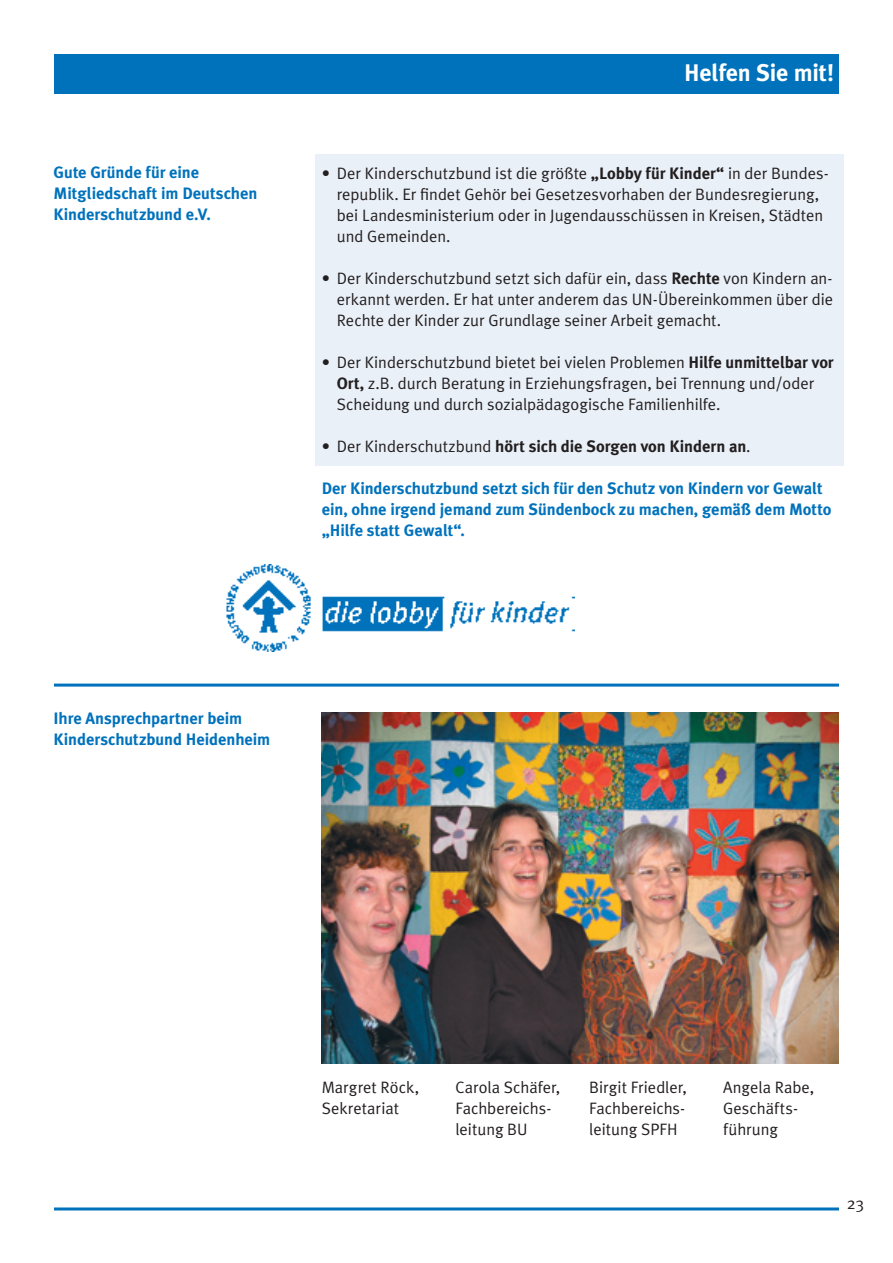
<style>
.page{position:relative;width:893px;height:1263px;background:#fff}
.page>*{position:absolute;margin:0;border:0;box-sizing:border-box;transform-origin:0 0}
.t1{font:700 24px "Meta Plus";letter-spacing:-.01em;color:#fff}
.t2{font:16.5px/21px "Meta Plus Normal";color:#231f20}
.t3{font:700 16.5px/21px "Meta Plus";letter-spacing:-.005em;color:#0072bc}
.t4{font:700 16.5px "Meta Plus";letter-spacing:-.005em;color:#231f20}
.s1{font-family:"Meta Plus";font-weight:700}
.s2{font-family:"Meta Plus Normal";font-weight:400}
</style>
<div class="page">
<div style="left:315px;top:154px;width:528px;height:312px;background:#eaf0f8"></div>
<img style="left:322px;top:712px;width:517px;height:351px">
<div style="left:54px;top:54px;width:785px;height:40px;background:#0072bc"></div>
<hr style="left:54px;top:684px;width:785px;height:3px;background:#0072bc">
<img style="left:226px;top:564px;width:348px;height:87px">
<hr style="left:54px;top:1207px;width:785px;height:3px;background:#0072bc">
<p class="t3" style="left:54px;top:161px;width:205px">Gute Gründe für eine<br>Mitgliedschaft im Deutschen<br>Kinderschutzbund e.V.</p>
<h1 class="t1" style="left:684px;top:59px;width:151px">Helfen Sie mit!</h1>
<p class="t2" style="left:337px;top:162px;width:493px;text-indent:-15px">• Der Kinderschutzbund ist die größte <span class="s1">„Lobby für Kinder“</span> in der Bundes&shy;republik. Er findet Gehör bei Gesetzesvorhaben der Bundesregierung, bei Landesministerium oder in Jugendausschüssen in Kreisen, Städten und Gemeinden.</p>
<p class="t2" style="left:337px;top:267px;width:498px;text-align:justify;text-indent:-15px">• Der Kinderschutzbund setzt sich dafür ein, dass <span class="s1">Rechte</span> von Kindern an&shy;erkannt werden. Er hat unter anderem das UN-Übereinkommen über die Rechte der Kinder zur Grundlage seiner Arbeit gemacht.</p>
<p class="t2" style="left:337px;top:351px;width:498px;text-indent:-15px">• Der Kinderschutzbund bietet bei vielen Problemen <span class="s1">Hilfe unmittelbar vor<br>Ort,</span> z.B. durch Beratung in Erziehungsfragen, bei Trennung und/oder<br>Scheidung und durch sozialpädagogische Familienhilfe.</p>
<p class="t4" style="left:322px;top:437px;width:430px"><span class="s2">• Der Kinderschutzbund</span> hört sich die Sorgen von Kindern an<span class="s2">.</span></p>
<p class="t3" style="left:322px;top:478px;width:511px">Der Kinderschutzbund setzt sich für den Schutz von Kindern vor Gewalt ein, ohne irgend jemand zum Sündenbock zu machen, gemäß dem Motto „Hilfe statt Gewalt“.</p>
<p class="t3" style="left:54px;top:707px;width:218px">Ihre Ansprechpartner beim<br>Kinderschutzbund Heidenheim</p>
<p class="t2" style="left:322px;top:1076px;width:99px">Margret Röck,<br>Sekretariat</p>
<p class="t2" style="left:589px;top:1077px;width:99px;text-align:justify">Birgit Friedler, Fachbereichs&shy;leitung SPFH</p>
<p class="t2" style="left:455px;top:1076px;width:106px">Carola Schäfer,<br>Fachbereichs&shy;leitung BU</p>
<p class="t2" style="left:723px;top:1077px;width:93px">Angela Rabe,<br>Geschäfts&shy;führung</p>
<p class="t2" style="left:847px;top:1193px;width:19px">23</p>
</div>
